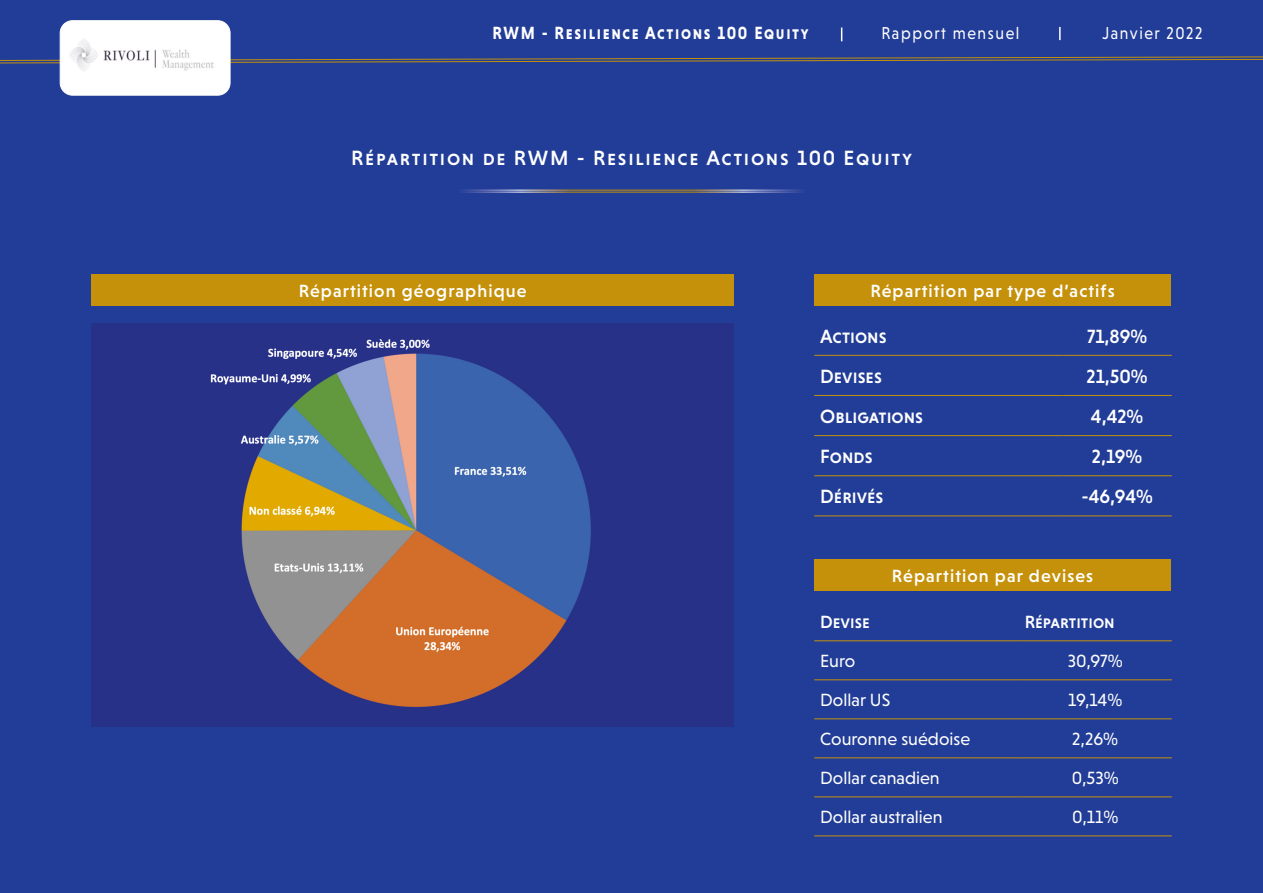
<style>
.page{position:relative;width:1263px;height:893px;background:#fff}
.page>*{position:absolute;margin:0;border:0;box-sizing:border-box;transform-origin:0 0}
.t1{font:21px "Niveau Grotesk Medium Small Caps";letter-spacing:.08em;color:#fff}
.t2{font:19.5px "Niveau Grotesk Medium Small Caps";color:#fff}
.t3{font:18px "Niveau Grotesk";color:#fff}
.t4{font:500 18px "Niveau Grotesk";letter-spacing:.06em;color:#fff}
.t5{font:18px "Niveau Grotesk Bold Small Caps";letter-spacing:.1em;color:#fff;scale:.9 1}
.t6{font:18px "Niveau Grotesk Medium Small Caps";color:#fff}
.t7{font:17.55px "Niveau Grotesk";letter-spacing:.1em;color:#fff;scale:.9 1}
</style>
<div class="page">
<div style="left:0;top:0;width:1262px;height:893px;background:#223d97"></div>
<svg style="left:1059px;top:27px;width:1px;height:13px"></svg>
<svg style="left:841px;top:28px;width:1px;height:13px"></svg>
<svg style="left:0;top:56px;width:1263px;height:11px"></svg>
<div style="left:60px;top:20px;width:170px;height:76px;background:#fff;border:1px solid #fff;border-radius:12px"></div>
<img style="left:70px;top:39px;width:144px;height:32px">
<img style="left:92px;top:324px;width:642px;height:402px">
<hr style="left:814px;top:355px;width:248px;height:1px;background:#c5910a">
<hr style="left:1062px;top:355px;width:110px;height:1px;background:#c5910a">
<hr style="left:814px;top:395px;width:248px;height:1px;background:#c5910a">
<hr style="left:1062px;top:395px;width:110px;height:1px;background:#c5910a">
<hr style="left:814px;top:435px;width:248px;height:1px;background:#c5910a">
<hr style="left:1062px;top:435px;width:110px;height:1px;background:#c5910a">
<hr style="left:814px;top:515px;width:248px;height:1px;background:#c5910a">
<hr style="left:1062px;top:515px;width:110px;height:1px;background:#c5910a">
<hr style="left:814px;top:475px;width:248px;height:1px;background:#c5910a">
<hr style="left:1062px;top:475px;width:110px;height:1px;background:#c5910a">
<hr style="left:814px;top:640px;width:205px;height:1px;background:#c5910a">
<hr style="left:1019px;top:640px;width:153px;height:1px;background:#c5910a">
<hr style="left:814px;top:679px;width:205px;height:1px;background:#c5910a">
<hr style="left:1019px;top:679px;width:153px;height:1px;background:#c5910a">
<hr style="left:814px;top:718px;width:205px;height:1px;background:#c5910a">
<hr style="left:1019px;top:718px;width:153px;height:1px;background:#c5910a">
<hr style="left:814px;top:757px;width:205px;height:1px;background:#c5910a">
<hr style="left:1019px;top:757px;width:153px;height:1px;background:#c5910a">
<hr style="left:814px;top:796px;width:205px;height:1px;background:#c5910a">
<hr style="left:1019px;top:796px;width:153px;height:1px;background:#c5910a">
<hr style="left:814px;top:835px;width:205px;height:1px;background:#c5910a">
<hr style="left:1019px;top:835px;width:153px;height:1px;background:#c5910a">
<hr style="left:446px;top:192px;width:371px;height:1px;background:#fff">
<hr style="left:446px;top:190px;width:371px;height:1px;background:#fff">
<div style="left:92px;top:275px;width:642px;height:31px;background:#c5910a"></div>
<div style="left:814px;top:275px;width:357px;height:31px;background:#c5910a"></div>
<div style="left:814px;top:560px;width:357px;height:31px;background:#c5910a"></div>
<p class="t5" style="left:492px;top:23px;width:353px">RWM - Resilience Actions 100 Equity</p>
<p class="t7" style="left:881px;top:23px;width:155px">Rapport mensuel</p>
<p class="t7" style="left:1102px;top:23px;width:113px">Janvier 2022</p>
<p class="t1" style="left:351px;top:146px;width:562px">Répartition de RWM - Resilience Actions 100 Equity</p>
<p class="t4" style="left:299px;top:281px;width:229px">Répartition géographique</p>
<p class="t4" style="left:870px;top:281px;width:246px">Répartition par type d’actifs</p>
<p class="t2" style="left:820px;top:325px;width:68px">Actions</p>
<p class="t2" style="left:1087px;top:325px;width:62px">71,89%</p>
<p class="t2" style="left:820px;top:365px;width:63px">Devises</p>
<p class="t2" style="left:1086px;top:365px;width:63px">21,50%</p>
<p class="t2" style="left:820px;top:405px;width:104px">Obligations</p>
<p class="t2" style="left:1091px;top:405px;width:54px">4,42%</p>
<p class="t2" style="left:820px;top:445px;width:54px">Fonds</p>
<p class="t2" style="left:1092px;top:445px;width:52px">2,19%</p>
<p class="t2" style="left:820px;top:485px;width:65px">Dérivés</p>
<p class="t2" style="left:1081px;top:485px;width:73px">-46,94%</p>
<p class="t4" style="left:892px;top:566px;width:203px">Répartition par devises</p>
<p class="t6" style="left:820px;top:612px;width:51px">Devise</p>
<p class="t6" style="left:1025px;top:612px;width:92px">Répartition</p>
<p class="t3" style="left:820px;top:651px;width:37px">Euro</p>
<p class="t3" style="left:1068px;top:651px;width:56px">30,97%</p>
<p class="t3" style="left:820px;top:690px;width:72px">Dollar US</p>
<p class="t3" style="left:1068px;top:690px;width:56px">19,14%</p>
<p class="t3" style="left:820px;top:729px;width:151px">Couronne suédoise</p>
<p class="t3" style="left:1072px;top:729px;width:47px">2,26%</p>
<p class="t3" style="left:820px;top:768px;width:121px">Dollar canadien</p>
<p class="t3" style="left:1072px;top:768px;width:49px">0,53%</p>
<p class="t3" style="left:820px;top:807px;width:124px">Dollar australien</p>
<p class="t3" style="left:1072px;top:807px;width:48px">0,11%</p>
</div>
